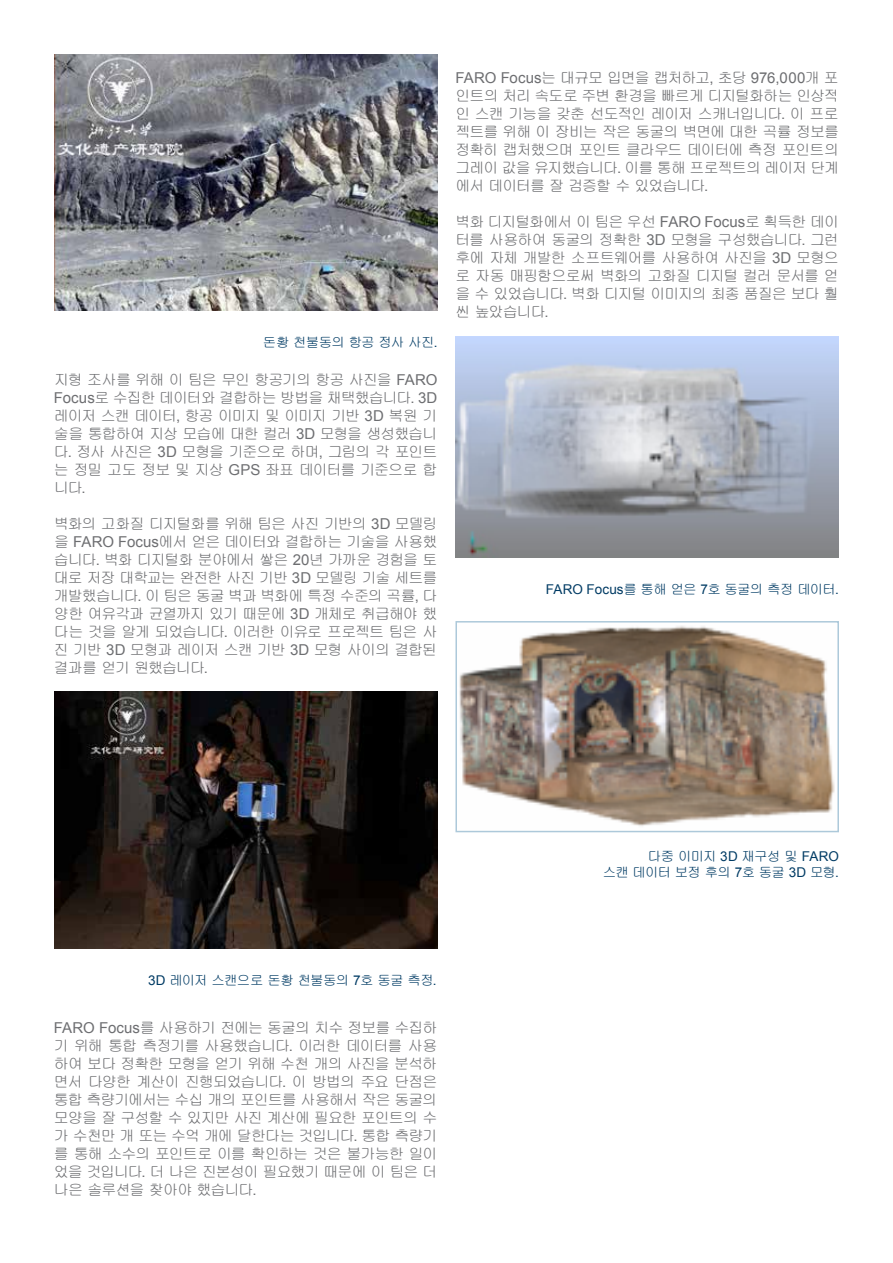
<style>
.page{position:relative;width:893px;height:1263px;background:#fff}
.page>*{position:absolute;margin:0;border:0;box-sizing:border-box;transform-origin:0 0}
.t1{font:15px/18px "Gulim";letter-spacing:-.075em;color:#6d6e71;text-align:justify}
.t2{font:15px "Arial";color:#6d6e71}
.t3{font:13.5px/16.2px "Gulim";letter-spacing:-.065em;color:#003b64;text-align:right}
.s1{font-family:"Arial"}
.s2{font-family:"Gulim"}
</style>
<div class="page">
<img style="left:54px;top:54px;width:383px;height:256px">
<img style="left:54px;top:692px;width:383px;height:256px">
<img style="left:455px;top:336px;width:384px;height:221px">
<img style="left:459px;top:625px;width:376px;height:201px">
<div style="left:455px;top:621px;width:384px;height:211px;border:2px solid #adc9da"></div>
<p class="t3" style="left:263px;top:334px;width:176px">돈황 천불동의 항공 정사 사진<span class="s1">.</span></p>
<p class="t1" style="left:54px;top:371px;width:385px">지형 조사를 위해 이 팀은 무인 항공기의 항공 사진을 <span class="s1">FARO Focus</span>로 수집한 데이터와 결합하는 방법을 채택했습니다<span class="s1">. 3D </span>레이저 스캔 데이터<span class="s1">,</span> 항공 이미지 및 이미지 기반 <span class="s1">3D</span> 복원 기 술을 통합하여 지상 모습에 대한 컬러 <span class="s1">3D</span> 모형을 생성했습니 다<span class="s1">.</span> 정사 사진은 <span class="s1">3D</span> 모형을 기준으로 하며<span class="s1">,</span> 그림의 각 포인트 는 정밀 고도 정보 및 지상 <span class="s1">GPS</span> 좌표 데이터를 기준으로 합 니다<span class="s1">.</span></p>
<p class="t1" style="left:54px;top:515px;width:385px">벽화의 고화질 디지털화를 위해 팀은 사진 기반의 <span class="s1">3D</span> 모델링 을 <span class="s1">FARO Focus</span>에서 얻은 데이터와 결합하는 기술을 사용했 습니다<span class="s1">.</span> 벽화 디지털화 분야에서 쌓은 <span class="s1">20</span>년 가까운 경험을 토 대로 저장 대학교는 완전한 사진 기반 <span class="s1">3D</span> 모델링 기술 세트를 개발했습니다<span class="s1">.</span> 이 팀은 동굴 벽과 벽화에 특정 수준의 곡률<span class="s1">,</span> 다 양한 여유각과 균열까지 있기 때문에 <span class="s1">3D</span> 개체로 취급해야 했 다는 것을 알게 되었습니다<span class="s1">.</span> 이러한 이유로 프로젝트 팀은 사 진 기반 <span class="s1">3D</span> 모형과 레이저 스캔 기반 <span class="s1">3D</span> 모형 사이의 결합된 결과를 얻기 원했습니다<span class="s1">.</span></p>
<p class="t2" style="left:455px;top:68px;width:385px">FARO Focus<span class="s2">는 대규모 입면을 캡처하고</span>, <span class="s2">초당</span> 976,000<span class="s2">개 포</span></p>
<p class="t1" style="left:455px;top:86px;width:385px">인트의 처리 속도로 주변 환경을 빠르게 디지털화하는 인상적 인 스캔 기능을 갖춘 선도적인 레이저 스캐너입니다<span class="s1">.</span> 이 프로 젝트를 위해 이 장비는 작은 동굴의 벽면에 대한 곡률 정보를 정확히 캡처했으며 포인트 클라우드 데이터에 측정 포인트의 그레이 값을 유지했습니다<span class="s1">.</span> 이를 통해 프로젝트의 레이저 단계 에서 데이터를 잘 검증할 수 있었습니다<span class="s1">.</span></p>
<p class="t1" style="left:455px;top:212px;width:385px">벽화 디지털화에서 이 팀은 우선 <span class="s1">FARO Focus</span>로 획득한 데이 터를 사용하여 동굴의 정확한 <span class="s1">3D</span> 모형을 구성했습니다<span class="s1">.</span> 그런 후에 자체 개발한 소프트웨어를 사용하여 사진을 <span class="s1">3D</span> 모형으 로 자동 매핑함으로써 벽화의 고화질 디지털 컬러 문서를 얻 을 수 있었습니다<span class="s1">.</span> 벽화 디지털 이미지의 최종 품질은 보다 훨 씬 높았습니다<span class="s1">.</span></p>
<p class="t3" style="left:546px;top:581px;width:295px"><span class="s1">FARO Focus</span>를 통해 얻은 <span class="s1">7</span>호 동굴의 측정 데이터<span class="s1">.</span></p>
<p class="t3" style="left:148px;top:972px;width:290px"><span class="s1">3D</span> 레이저 스캔으로 돈황 천불동의 <span class="s1">7</span>호 동굴 측정<span class="s1">.</span></p>
<p class="t1" style="left:54px;top:1019px;width:385px"><span class="s1">FARO Focus</span>를 사용하기 전에는 동굴의 치수 정보를 수집하 기 위해 통합 측정기를 사용했습니다<span class="s1">.</span> 이러한 데이터를 사용 하여 보다 정확한 모형을 얻기 위해 수천 개의 사진을 분석하 면서 다양한 계산이 진행되었습니다<span class="s1">.</span> 이 방법의 주요 단점은 통합 측량기에서는 수십 개의 포인트를 사용해서 작은 동굴의 모양을 잘 구성할 수 있지만 사진 계산에 필요한 포인트의 수 가 수천만 개 또는 수억 개에 달한다는 것입니다<span class="s1">.</span> 통합 측량기 를 통해 소수의 포인트로 이를 확인하는 것은 불가능한 일이 었을 것입니다<span class="s1">.</span> 더 나은 진본성이 필요했기 때문에 이 팀은 더 나은 솔루션을 찾아야 했습니다<span class="s1">.</span></p>
<p class="t3" style="left:603px;top:848px;width:238px">다중 이미지 <span class="s1">3D</span> 재구성 및 <span class="s1">FARO<br></span>스캔 데이터 보정 후의 <span class="s1">7</span>호 동굴 <span class="s1">3D</span> 모형<span class="s1">.</span></p>
</div>
